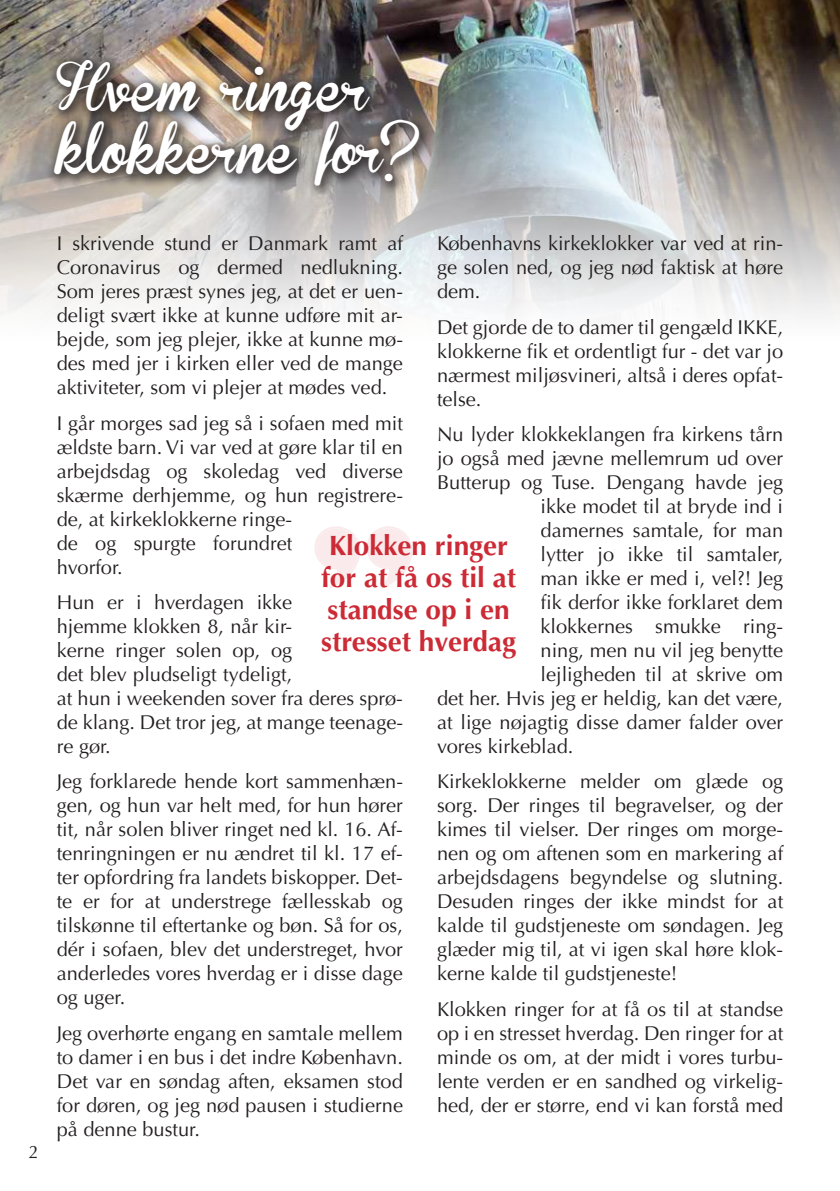
<style>
.page{position:relative;width:840px;height:1191px;background:#fff}
.page>*{position:absolute;margin:0;border:0;box-sizing:border-box;transform-origin:0 0}
.t1{font:48px/62px "Brannboll Fet";color:#fff}
.t2{font:700 28px/32px "Optima LT Std";color:#cc2b36}
.t3{font:20px/24px "Optima LT Std";color:#231f20;text-align:justify}
.t4{font:18px "Optima LT Std";color:#231f20}
</style>
<div class="page">
<img style="left:0;top:0;width:839px;height:316px">
<div style="left:45px;top:50px;width:389px;height:151px;background:#231f20;opacity:.75"></div>
<svg style="left:314px;top:526px;width:98px;height:63px"></svg>
<h1 class="t1" style="left:57px;top:60px;width:363px">Hvem ringer klokkerne for?</h1>
<p class="t4" style="left:29px;top:1141px;width:12px">2</p>
<p class="t3" style="left:57px;top:232px;width:347px">I skrivende stund er Danmark ramt af Coronavirus og dermed nedlukning.<br>Som jeres præst synes jeg, at det er uen&shy;deligt svært ikke at kunne udføre mit ar&shy;bejde, som jeg plejer, ikke at kunne mø&shy;des med jer i kirken eller ved de mange aktiviteter, som vi plejer at mødes ved.</p>
<p class="t3" style="left:57px;top:411px;width:347px;text-align:left">I går morges sad jeg så i sofaen med mit ældste barn. Vi var ved at gøre klar til en arbejdsdag og skoledag ved diverse skærme derhjemme, og hun registrere&shy;de, at kirkeklokkerne ringe-<br>de og spurgte forundret<br>hvorfor.</p>
<p class="t3" style="left:57px;top:590px;width:347px;text-align:left">Hun er i hverdagen ikke<br>hjemme klokken 8, når kir-<br>kerne ringer solen op, og<br>det blev pludseligt tydeligt,<br>at hun i weekenden sover fra deres sprø&shy;de klang. Det tror jeg, at mange teenage&shy;re gør.</p>
<p class="t3" style="left:57px;top:770px;width:347px">Jeg forklarede hende kort sammenhæn&shy;gen, og hun var helt med, for hun hører tit, når solen bliver ringet ned kl. 16. Af&shy;tenringningen er nu ændret til kl. 17 ef&shy;ter opfordring fra landets biskopper. Det&shy;te er for at understrege fællesskab og tilskønne til eftertanke og bøn. Så for os, dér i sofaen, blev det understreget, hvor anderledes vores hverdag er i disse dage og uger.</p>
<p class="t3" style="left:57px;top:1021px;width:347px">Jeg overhørte engang en samtale mellem to damer i en bus i det indre København.<br>Det var en søndag aften, eksamen stod for døren, og jeg nød pausen i studierne på denne bustur.</p>
<p class="t3" style="left:437px;top:232px;width:347px">Københavns kirkeklokker var ved at rin&shy;ge solen ned, og jeg nød faktisk at høre dem.</p>
<p class="t3" style="left:437px;top:315px;width:347px">Det gjorde de to damer til gengæld IKKE, klokkerne fik et ordentligt fur - det var jo nærmest miljøsvineri, altså i deres opfat&shy;telse.</p>
<p class="t3" style="left:437px;top:422px;width:347px">Nu lyder klokkeklangen fra kirkens tårn</p>
<p class="t3" style="left:437px;top:446px;width:347px">jo også med jævne mellemrum ud over</p>
<p class="t3" style="left:437px;top:470px;width:347px">Butterup og Tuse. Dengang havde jeg</p>
<p class="t3" style="left:540px;top:494px;width:244px">ikke modet til at bryde ind i</p>
<p class="t3" style="left:540px;top:518px;width:244px">damernes samtale, for man</p>
<p class="t3" style="left:540px;top:542px;width:244px">lytter jo ikke til samtaler,</p>
<p class="t3" style="left:540px;top:566px;width:244px">man ikke er med i, vel?! Jeg</p>
<p class="t3" style="left:540px;top:590px;width:244px">fik derfor ikke forklaret dem</p>
<p class="t3" style="left:540px;top:614px;width:244px">klokkernes smukke ring-</p>
<p class="t3" style="left:540px;top:638px;width:244px">ning, men nu vil jeg benytte</p>
<p class="t3" style="left:540px;top:662px;width:244px">lejligheden til at skrive om</p>
<p class="t3" style="left:437px;top:686px;width:347px">det her. Hvis jeg er heldig, kan det være,</p>
<p class="t3" style="left:437px;top:710px;width:347px">at lige nøjagtig disse damer falder over</p>
<p class="t3" style="left:437px;top:734px;width:138px">vores kirkeblad.</p>
<p class="t3" style="left:437px;top:770px;width:347px">Kirkeklokkerne melder om glæde og sorg. Der ringes til begravelser, og der kimes til vielser. Der ringes om morge&shy;nen og om aftenen som en markering af arbejdsdagens begyndelse og slutning.<br>Desuden ringes der ikke mindst for at kalde til gudstjeneste om søndagen. Jeg glæder mig til, at vi igen skal høre klok&shy;kerne kalde til gudstjeneste!</p>
<p class="t3" style="left:437px;top:997px;width:347px">Klokken ringer for at få os til at standse op i en stresset hverdag. Den ringer for at minde os om, at der midt i vores turbu&shy;lente verden er en sandhed og virkelig&shy;hed, der er større, end vi kan forstå med</p>
<h2 class="t2" style="left:321px;top:530px;width:197px">Klokken ringer for at få os til at standse op i en stresset hverdag</h2>
</div>
